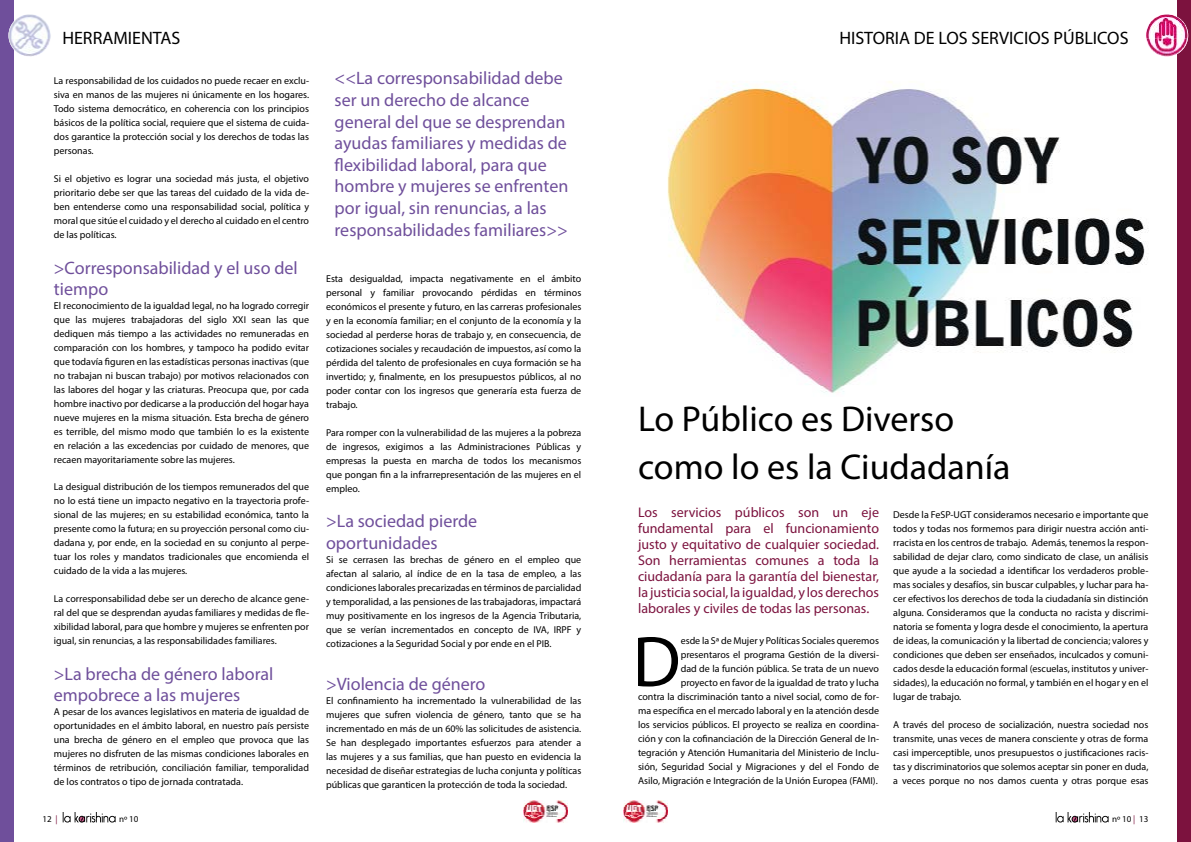
<style>
.page{position:relative;width:1191px;height:842px;background:#fff}
.page>*{position:absolute;margin:0;border:0;box-sizing:border-box;transform-origin:0 0}
.t1{font:72.3px "Myriad Pro";color:#000}
.t2{font:36px/48px "Myriad Pro";color:#000}
.t3{font:18px/21.6px "Myriad Pro";color:#6f4f9b}
.t4{font:18px "Myriad Pro";color:#000}
.t5{font:14px/16px "Myriad Pro";color:#7c123e;text-align:justify}
.t6{font:10px/14px "Myriad Pro";color:#000;text-align:justify}
.t7{font:9px "Myriad Pro";color:#000}
.s1{color:#7c123e}
</style>
<div class="page">
<div style="left:1176px;top:0;width:15px;height:842px;background:#7c123e"></div>
<img style="left:624px;top:801px;width:44px;height:21px">
<img style="left:1055px;top:812px;width:53px;height:11px">
<img style="left:1146px;top:14px;width:42px;height:43px">
<div style="left:0;top:0;width:14px;height:842px;background:#6f4f9b"></div>
<img style="left:9px;top:14px;width:42px;height:43px">
<img style="left:523px;top:801px;width:44px;height:21px">
<img style="left:62px;top:812px;width:53px;height:11px">
<img style="left:667px;top:81px;width:482px;height:312px">
<h3 class="t4" style="left:62px;top:27px;width:119px">HERRAMIENTAS</h3>
<h3 class="t4" style="left:839px;top:27px;width:291px">HISTORIA DE LOS SERVICIOS PÚBLICOS</h3>
<p class="t6" style="left:54px;top:73px;width:257px">La responsabilidad de los cuidados no puede recaer en exclu&shy;siva en manos de las mujeres ni únicamente en los hogares.<br>Todo sistema democrático, en coherencia con los principios básicos de la política social, requiere que el sistema de cuida&shy;dos garantice la protección social y los derechos de todas las personas.</p>
<p class="t6" style="left:54px;top:171px;width:257px">Si el objetivo es lograr una sociedad más justa, el objetivo prioritario debe ser que las tareas del cuidado de la vida de&shy;ben entenderse como una responsabilidad social, política y moral que sitúe el cuidado y el derecho al cuidado en el centro de las políticas.</p>
<h3 class="t3" style="left:54px;top:256px;width:245px">&gt;Corresponsabilidad y el uso del tiempo</h3>
<p class="t6" style="left:54px;top:299px;width:257px">El reconocimiento de la igualdad legal, no ha logrado corregir que las mujeres trabajadoras del siglo XXI sean las que dediquen más tiempo a las actividades no remuneradas en comparación con los hombres, y tampoco ha podido evitar que todavía figuren en las estadísticas personas inactivas (que no trabajan ni buscan trabajo) por motivos relacionados con las labores del hogar y las criaturas. Preocupa que, por cada hombre inactivo por dedicarse a la producción del hogar haya nueve mujeres en la misma situación. Esta brecha de género es terrible, del mismo modo que también lo es la existente en relación a las excedencias por cuidado de menores, que recaen mayoritariamente sobre las mujeres.</p>
<p class="t6" style="left:54px;top:479px;width:257px">La desigual distribución de los tiempos remunerados del que no lo está tiene un impacto negativo en la trayectoria profe&shy;sional de las mujeres; en su estabilidad económica, tanto la presente como la futura; en su proyección personal como ciu&shy;dadana y, por ende, en la sociedad en su conjunto al perpe&shy;tuar los roles y mandatos tradicionales que encomienda el cuidado de la vida a las mujeres.</p>
<p class="t6" style="left:54px;top:591px;width:257px">La corresponsabilidad debe ser un derecho de alcance gene&shy;ral del que se desprendan ayudas familiares y medidas de fle&shy;xibilidad laboral, para que hombre y mujeres se enfrenten por igual, sin renuncias, a las responsabilidades familiares.</p>
<h3 class="t3" style="left:54px;top:662px;width:221px">&gt;La brecha de género laboral empobrece a las mujeres</h3>
<p class="t6" style="left:54px;top:705px;width:257px">A pesar de los avances legislativos en materia de igualdad de oportunidades en el ámbito laboral, en nuestro país persiste una brecha de género en el empleo que provoca que las mujeres no disfruten de las mismas condiciones laborales en términos de retribución, conciliación familiar, temporalidad de los contratos o tipo de jornada contratada.</p>
<p class="t3" style="left:334px;top:67px;width:235px">&lt;&lt;La corresponsabilidad debe ser un derecho de alcance general del que se desprendan ayudas familiares y medidas de flexibilidad laboral, para que hombre y mujeres se enfrenten por igual, sin renuncias, a las responsabilidades familiares&gt;&gt;</p>
<p class="t6" style="left:326px;top:271px;width:257px">Esta desigualdad, impacta negativamente en el ámbito personal y familiar provocando pérdidas en términos económicos el presente y futuro, en las carreras profesionales y en la economía familiar; en el conjunto de la economía y la sociedad al perderse horas de trabajo y, en consecuencia, de cotizaciones sociales y recaudación de impuestos, así como la pérdida del talento de profesionales en cuya formación se ha invertido; y, finalmente, en los presupuestos públicos, al no poder contar con los ingresos que generaría esta fuerza de trabajo.</p>
<p class="t6" style="left:326px;top:425px;width:257px">Para romper con la vulnerabilidad de las mujeres a la pobreza de ingresos, exigimos a las Administraciones Públicas y empresas la puesta en marcha de todos los mecanismos que pongan fin a la infrarrepresentación de las mujeres en el empleo.</p>
<h3 class="t3" style="left:326px;top:510px;width:153px">&gt;La sociedad pierde oportunidades</h3>
<p class="t6" style="left:326px;top:552px;width:257px">Si se cerrasen las brechas de género en el empleo que afectan al salario, al índice de en la tasa de empleo, a las condiciones laborales precarizadas en términos de parcialidad y temporalidad, a las pensiones de las trabajadoras, impactará muy positivamente en los ingresos de la Agencia Tributaria, que se verían incrementados en concepto de IVA, IRPF y cotizaciones a la Seguridad Social y por ende en el PIB.</p>
<h3 class="t3" style="left:326px;top:673px;width:161px">&gt;Violencia de género</h3>
<p class="t6" style="left:326px;top:694px;width:257px">El confinamiento ha incrementado la vulnerabilidad de las mujeres que sufren violencia de género, tanto que se ha incrementado en más de un 60% las solicitudes de asistencia.<br>Se han desplegado importantes esfuerzos para atender a las mujeres y a sus familias, que han puesto en evidencia la necesidad de diseñar estrategias de lucha conjunta y políticas públicas que garanticen la protección de toda la sociedad.</p>
<h2 class="t2" style="left:638px;top:394px;width:374px">Lo Público es Diverso como lo es la Ciudadanía</h2>
<p class="t5" style="left:638px;top:504px;width:242px">Los servicios públicos son un eje fundamental para el funcionamiento justo y equitativo de cualquier sociedad.<br>Son herramientas comunes a toda la ciudadanía para la garantía del bienestar, la justicia social, la igualdad, y los derechos laborales y civiles de todas las personas.</p>
<h1 class="t1" style="left:632px;top:617px;width:50px">D</h1>
<p class="t6" style="left:638px;top:633px;width:242px;text-align:right">esde la Sª de Mujer y Políticas Sociales queremos presentaros el programa Gestión de la diversi-<br>dad de la función pública. Se trata de un nuevo<br>proyecto en favor de la igualdad de trato y lucha<br>contra la discriminación tanto a nivel social, como de for&shy;ma específica en el mercado laboral y en la atención desde los servicios públicos. El proyecto se realiza en coordina&shy;ción y con la cofinanciación de la Dirección General de In&shy;tegración y Atención Humanitaria del Ministerio de Inclu&shy;sión, Seguridad Social y Migraciones y del el Fondo de Asilo, Migración e Integración de la Unión Europea (FAMI).</p>
<p class="t6" style="left:893px;top:507px;width:257px">Desde la FeSP-UGT consideramos necesario e importante que todos y todas nos formemos para dirigir nuestra acción anti&shy;rracista en los centros de trabajo. Además, tenemos la respon&shy;sabilidad de dejar claro, como sindicato de clase, un análisis que ayude a la sociedad a identificar los verdaderos proble&shy;mas sociales y desafíos, sin buscar culpables, y luchar para ha&shy;cer efectivos los derechos de toda la ciudadanía sin distinción alguna. Consideramos que la conducta no racista y discrimi&shy;natoria se fomenta y logra desde el conocimiento, la apertura de ideas, la comunicación y la libertad de conciencia; valores y condiciones que deben ser enseñados, inculcados y comuni&shy;cados desde la educación formal (escuelas, institutos y univer&shy;sidades), la educación no formal, y también en el hogar y en el lugar de trabajo.</p>
<p class="t6" style="left:893px;top:717px;width:257px">A través del proceso de socialización, nuestra sociedad nos transmite, unas veces de manera consciente y otras de forma casi imperceptible, unos presupuestos o justificaciones racis&shy;tas y discriminatorios que solemos aceptar sin poner en duda, a veces porque no nos damos cuenta y otras porque esas</p>
<p class="t7" style="left:43px;top:813px;width:17px">12 <span class="s1">|</span></p>
<p class="t7" style="left:119px;top:813px;width:21px">nº 10</p>
<p class="t7" style="left:1112px;top:813px;width:38px">nº 10 <span class="s1">|</span> 13</p>
</div>
